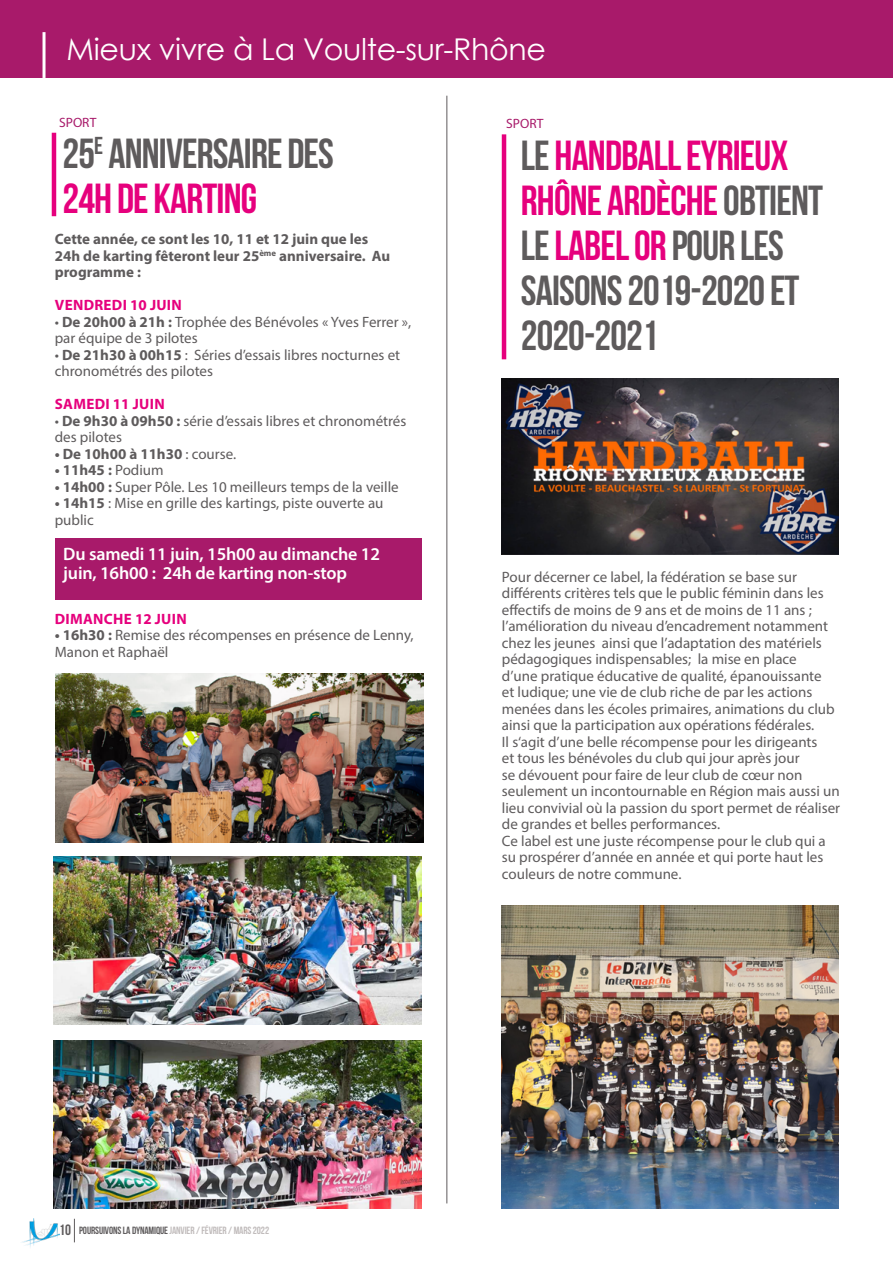
<style>
.page{position:relative;width:893px;height:1263px;background:#fff}
.page>*{position:absolute;margin:0;border:0;box-sizing:border-box;transform-origin:0 0}
.t1{font:42px/45px "Bebas Neue";letter-spacing:-.02em;color:#5e5b5c}
.t2{font:30px "Century Gothic";letter-spacing:-.01em;color:#fff}
.t3{font:600 18px/19.5px "Myriad Pro";letter-spacing:-.01em;color:#fff}
.t4{font:15px/16.5px "Myriad Pro";color:#5e5b5c}
.t5{font:700 15px/16.5px "Myriad Pro";color:#5e5b5c}
.t6{font:700 15px "Myriad Pro";letter-spacing:.02em;color:#e6007d}
.t7{font:13.5px "Myriad Pro";color:#a81a6a}
.t8{font:10.5px "Bebas Neue";letter-spacing:-.01em;color:#c1bcbc}
.s1{color:#e6007d}
.s2{font-weight:700}
.s3{font-weight:400}
.s4{font-size:15px;color:#5e5b5c}
.s5{color:#5e5b5c}
</style>
<div class="page">
<img style="left:21px;top:1218px;width:38px;height:30px">
<svg style="left:74px;top:1219px;width:1px;height:23px"></svg>
<div style="left:0;top:0;width:893px;height:78px;background:#a81a6a"></div>
<hr style="left:43px;top:32px;width:3px;height:46px;background:#fff">
<hr style="left:502px;top:134px;width:4px;height:225px;background:#e6007d">
<hr style="left:52px;top:133px;width:4px;height:83px;background:#e6007d">
<hr style="left:446px;top:96px;width:1px;height:1107px;background:#5e5b5c">
<img style="left:502px;top:378px;width:337px;height:176px">
<img style="left:502px;top:906px;width:337px;height:303px">
<img style="left:56px;top:673px;width:367px;height:169px">
<img style="left:53px;top:856px;width:368px;height:169px">
<img style="left:54px;top:1040px;width:368px;height:169px">
<div style="left:55px;top:538px;width:366px;height:61px;background:#a81a6a"></div>
<h2 class="t2" style="left:67px;top:27px;width:467px">La Voulte n toute transparence</h2>
<h2 class="t2" style="left:67px;top:28px;width:481px">Mieux vivre à La Voulte-sur-Rhône</h2>
<p class="t7" style="left:59px;top:114px;width:39px">SPORT</p>
<h1 class="t1" style="left:63px;top:131px;width:273px">25<sup>E</sup> ANNIVERSAIRE DES<br><span class="s1">24H DE KARTING</span></h1>
<p class="t5" style="left:55px;top:230px;width:337px">Cette année, ce sont les 10, 11 et 12 juin que les<br>24h de karting fêteront leur 25<sup>ème</sup> anniversaire. Au programme :</p>
<p class="t6" style="left:55px;top:295px;width:128px">VENDREDI 10 JUIN</p>
<p class="t4" style="left:55px;top:313px;width:358px">• <span class="s2">De 20h00 à 21h :</span> Trophée des Bénévoles « Yves Ferrer », par équipe de 3 pilotes</p>
<p class="t4" style="left:55px;top:346px;width:347px">• <span class="s2">De 21h30 à 00h15</span> : Séries d’essais libres nocturnes et chronométrés des pilotes</p>
<p class="t6" style="left:55px;top:394px;width:111px">SAMEDI 11 JUIN</p>
<p class="t4" style="left:55px;top:412px;width:353px">• <span class="s2">De 9h30 à 09h50 :</span> série d’essais libres et chronométrés des pilotes</p>
<p class="t5" style="left:55px;top:445px;width:183px">• De 10h00 à 11h30 <span class="s3">: course.</span></p>
<p class="t5" style="left:55px;top:461px;width:110px">• 11h45 : <span class="s3">Podium</span></p>
<p class="t4" style="left:55px;top:478px;width:345px"><span class="s2">• 14h00 :</span> Super Pôle. Les 10 meilleurs temps de la veille</p>
<p class="t4" style="left:55px;top:495px;width:330px"><span class="s2">• 14h15</span> : Mise en grille des kartings, piste ouverte au public</p>
<p class="t3" style="left:63px;top:544px;width:318px">Du samedi 11 juin, 15h00 au dimanche 12 juin, 16h00 : 24h de karting non-stop</p>
<p class="t6" style="left:55px;top:609px;width:133px">DIMANCHE 12 JUIN</p>
<p class="t4" style="left:55px;top:627px;width:360px"><span class="s2">• 16h30 :</span> Remise des récompenses en présence de Lenny,<br>Manon et Raphaël</p>
<p class="t7" style="left:506px;top:115px;width:39px">SPORT</p>
<h1 class="t1" style="left:521px;top:133px;width:304px">LE <span class="s1">HANDBALL EYRIEUX<br>RHÔNE ARDÈCHE</span> OBTIENT<br>LE <span class="s1">LABEL OR</span> POUR LES<br>SAISONS 2019-2020 ET<br>2020-2021</h1>
<p class="t4" style="left:502px;top:568px;width:340px">Pour décerner ce label, la fédération se base sur différents critères tels que le public féminin dans les effectifs de moins de 9 ans et de moins de 11 ans ; l’amélioration du niveau d’encadrement notamment chez les jeunes ainsi que l’adaptation des matériels pédagogiques indispensables; la mise en place<br>d’une pratique éducative de qualité, épanouissante<br>et ludique; une vie de club riche de par les actions menées dans les écoles primaires, animations du club ainsi que la participation aux opérations fédérales.<br>Il s‘agit d’une belle récompense pour les dirigeants<br>et tous les bénévoles du club qui jour après jour<br>se dévouent pour faire de leur club de cœur non seulement un incontournable en Région mais aussi un lieu convivial où la passion du sport permet de réaliser de grandes et belles performances.<br>Ce label est une juste récompense pour le club qui a su prospérer d’année en année et qui porte haut les couleurs de notre commune.</p>
<p class="t8" style="left:59px;top:1224px;width:211px"><span class="s4">10</span> <span class="s5">POURSUIVONS LA DYNAMIQUE</span> JANVIER / FÉVRIER / MARS 2022</p>
</div>
